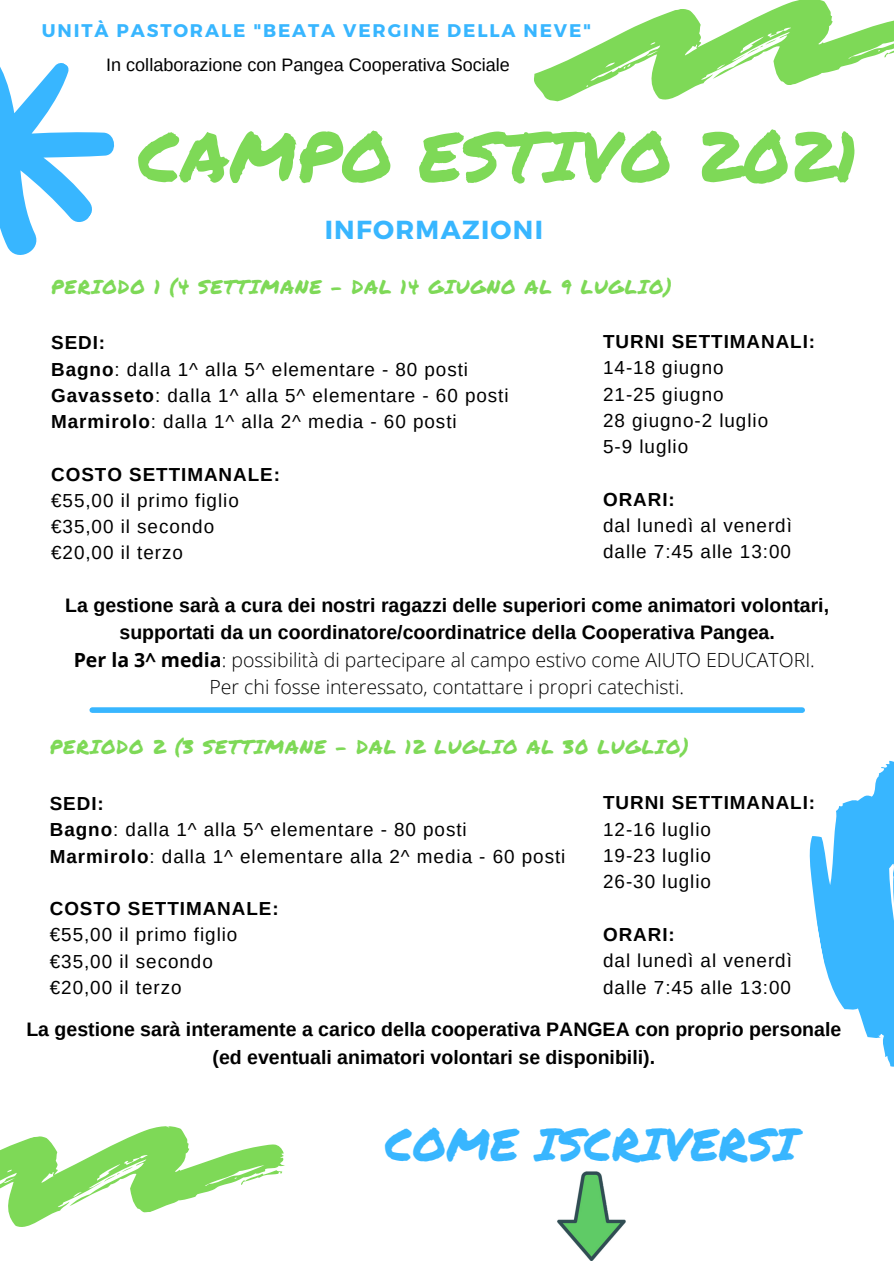
<style>
.page{position:relative;width:894px;height:1264px;background:#fff}
.page>*{position:absolute;margin:0;border:0;box-sizing:border-box;transform-origin:0 0}
.t1{font:69.3px "Permanent Marker";color:#7ed957}
.t2{font:45px "Permanent Marker";color:#38b6ff}
.t3{font:700 26.1px "Montserrat";letter-spacing:.05em;color:#38b6ff}
.t4{font:700 19.5px/27px "Arimo";color:#000;text-align:center}
.t5{font:300 19.5px "Open Sans";color:#000}
.t6{font:19.5px "Permanent Marker";letter-spacing:.05em;color:#7ed957}
.t7{font:18.9px "Arimo";letter-spacing:.05em;color:#000}
.t8{font:700 18.9px "Arimo";letter-spacing:.05em;color:#000}
.t9{font:700 18.3px "Montserrat";letter-spacing:.1em;color:#38b6ff}
.t10{font:18px "Arimo";color:#000}
.s1{font-weight:700}
</style>
<div class="page">
<svg style="left:534px;top:0;width:359px;height:102px"></svg>
<svg style="left:802px;top:708px;width:91px;height:359px"></svg>
<svg style="left:0;top:63px;width:115px;height:192px"></svg>
<svg style="left:0;top:1126px;width:285px;height:101px"></svg>
<div style="left:92px;top:707px;width:710px;height:6px;background:#38b6ff"></div>
<img style="left:557px;top:1171px;width:69px;height:89px">
<p class="t9" style="left:42px;top:19px;width:550px">UNITÀ PASTORALE "BEATA VERGINE DELLA NEVE"</p>
<p class="t10" style="left:106px;top:55px;width:405px">In collaborazione con Pangea Cooperativa Sociale</p>
<p class="t1" style="left:138px;top:105px;width:721px">CAMPO ESTIVO 2021</p>
<p class="t3" style="left:324px;top:212px;width:220px">INFORMAZIONI</p>
<p class="t6" style="left:51px;top:272px;width:622px">PERIODO 1 (4 SETTIMANE - DAL 14 GIUGNO AL 9 LUGLIO)</p>
<p class="t8" style="left:51px;top:332px;width:56px">SEDI:</p>
<p class="t7" style="left:51px;top:358px;width:418px"><span class="s1">Bagno</span>: dalla 1^ alla 5^ elementare - 80 posti</p>
<p class="t7" style="left:51px;top:384px;width:459px"><span class="s1">Gavasseto</span>: dalla 1^ alla 5^ elementare - 60 posti</p>
<p class="t7" style="left:51px;top:411px;width:407px"><span class="s1">Marmirolo</span>: dalla 1^ alla 2^ media - 60 posti</p>
<p class="t8" style="left:51px;top:463px;width:230px">COSTO SETTIMANALE:</p>
<p class="t7" style="left:51px;top:490px;width:189px">€55,00 il primo figlio</p>
<p class="t7" style="left:51px;top:516px;width:164px">€35,00 il secondo</p>
<p class="t7" style="left:51px;top:542px;width:133px">€20,00 il terzo</p>
<p class="t8" style="left:603px;top:331px;width:213px">TURNI SETTIMANALI:</p>
<p class="t7" style="left:603px;top:357px;width:122px">14-18 giugno</p>
<p class="t7" style="left:603px;top:383px;width:122px">21-25 giugno</p>
<p class="t7" style="left:603px;top:410px;width:166px">28 giugno-2 luglio</p>
<p class="t7" style="left:603px;top:436px;width:87px">5-9 luglio</p>
<p class="t8" style="left:603px;top:488px;width:73px">ORARI:</p>
<p class="t7" style="left:603px;top:515px;width:190px">dal lunedì al venerdì</p>
<p class="t7" style="left:603px;top:541px;width:189px">dalle 7:45 alle 13:00</p>
<p class="t4" style="left:65px;top:592px;width:765px">La gestione sarà a cura dei nostri ragazzi delle superiori come animatori volontari,</p>
<p class="t4" style="left:119px;top:619px;width:656px">supportati da un coordinatore/coordinatrice della Cooperativa Pangea.</p>
<p class="t5" style="left:74px;top:646px;width:742px"><span class="s1">Per la 3^ media</span>: possibilità di partecipare al campo estivo come AIUTO EDUCATORI.</p>
<p class="t5" style="left:209px;top:673px;width:476px">Per chi fosse interessato, contattare i propri catechisti.</p>
<p class="t6" style="left:50px;top:732px;width:640px">PERIODO 2 (3 SETTIMANE - DAL 12 LUGLIO AL 30 LUGLIO)</p>
<p class="t8" style="left:50px;top:793px;width:56px">SEDI:</p>
<p class="t7" style="left:50px;top:819px;width:418px"><span class="s1">Bagno</span>: dalla 1^ alla 5^ elementare - 80 posti</p>
<p class="t7" style="left:50px;top:845px;width:517px"><span class="s1">Marmirolo</span>: dalla 1^ elementare alla 2^ media - 60 posti</p>
<p class="t8" style="left:50px;top:898px;width:230px">COSTO SETTIMANALE:</p>
<p class="t7" style="left:50px;top:924px;width:189px">€55,00 il primo figlio</p>
<p class="t7" style="left:50px;top:950px;width:164px">€35,00 il secondo</p>
<p class="t7" style="left:50px;top:976px;width:133px">€20,00 il terzo</p>
<p class="t8" style="left:603px;top:792px;width:213px">TURNI SETTIMANALI:</p>
<p class="t7" style="left:603px;top:818px;width:109px">12-16 luglio</p>
<p class="t7" style="left:603px;top:845px;width:109px">19-23 luglio</p>
<p class="t7" style="left:603px;top:871px;width:109px">26-30 luglio</p>
<p class="t8" style="left:603px;top:923px;width:73px">ORARI:</p>
<p class="t7" style="left:603px;top:950px;width:190px">dal lunedì al venerdì</p>
<p class="t7" style="left:603px;top:976px;width:189px">dalle 7:45 alle 13:00</p>
<p class="t4" style="left:26px;top:1016px;width:816px">La gestione sarà interamente a carico della cooperativa PANGEA con proprio personale (ed eventuali animatori volontari se disponibili).</p>
<p class="t2" style="left:385px;top:1110px;width:413px">COME ISCRIVERSI</p>
</div>
